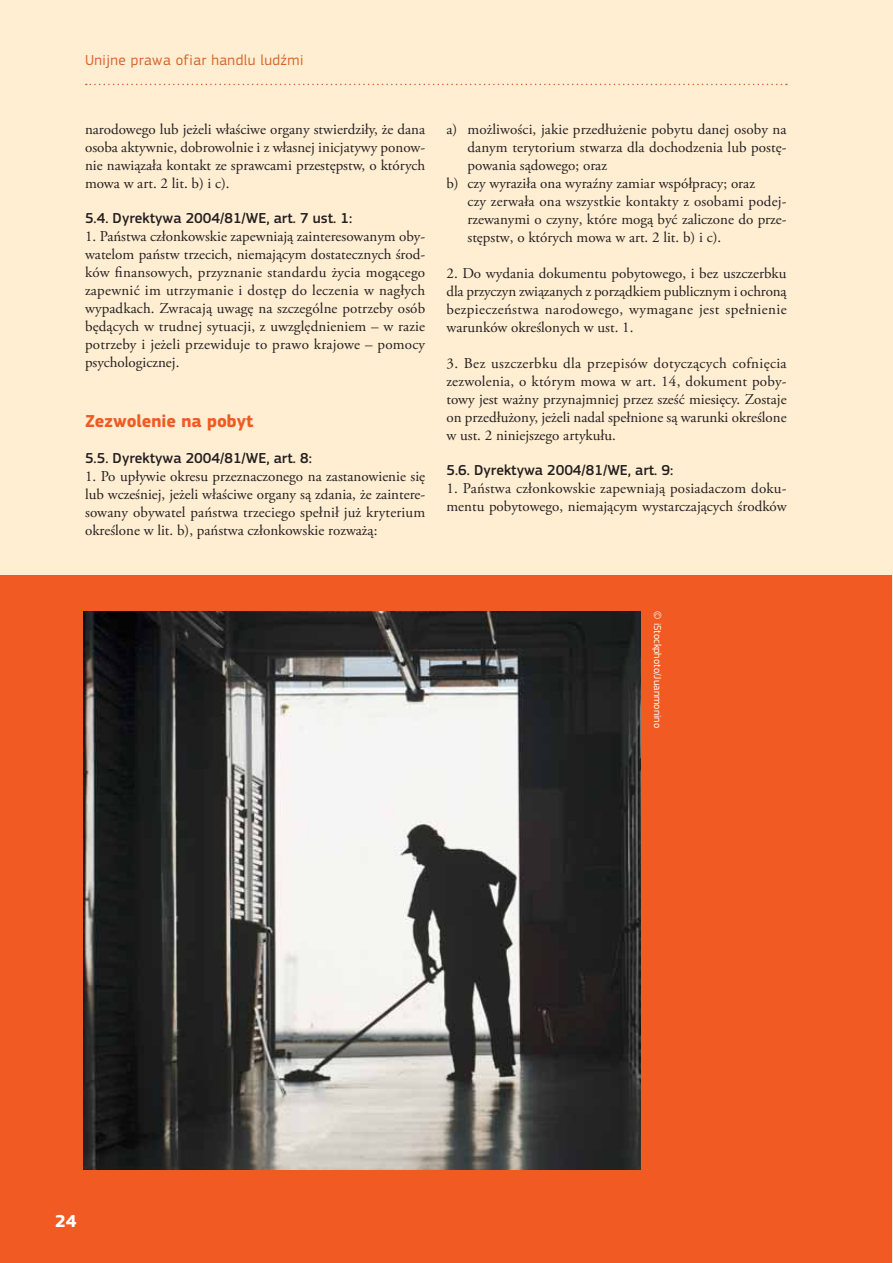
<style>
.page{position:relative;width:893px;height:1263px;background:#fff}
.page>*{position:absolute;margin:0;border:0;box-sizing:border-box;transform-origin:0 0}
.t1{font:700 18px "EC Square Sans Pro";color:#f15a22}
.t2{font:700 18px "EC Square Sans Pro";color:#fff}
.t3{font:15px/18px "Adobe Garamond Pro";color:#231f20;text-align:justify}
.t4{font:500 15px "EC Square Sans Pro";color:#231f20}
.t5{font:15px "EC Square Sans Pro";letter-spacing:.03em;color:#d6642a}
.t6{font:10.5px "EC Square Sans Pro";color:#fff}
</style>
<div class="page">
<div style="left:0;top:0;width:892px;height:1263px;background:#ffeed2"></div>
<svg style="left:86px;top:84px;width:701px;height:1px"></svg>
<div style="left:0;top:575px;width:892px;height:688px;background:#f15a22"></div>
<img style="left:84px;top:611px;width:557px;height:558px">
<p class="t5" style="left:85px;top:54px;width:220px">Unijne prawa ofiar handlu ludźmi</p>
<p class="t3" style="left:85px;top:121px;width:342px">narodowego lub jeżeli właściwe organy stwierdziły, że dana osoba aktywnie, dobrowolnie i z własnej inicjatywy ponow&shy;nie nawiązała kontakt ze sprawcami przestępstw, o których mowa w art. 2 lit. b) i c).</p>
<p class="t4" style="left:85px;top:212px;width:269px">5.4. Dyrektywa 2004/81/WE, art. 7 ust. 1:</p>
<p class="t3" style="left:85px;top:228px;width:342px">1. Państwa członkowskie zapewniają zainteresowanym oby&shy;watelom państw trzecich, niemającym dostatecznych środ&shy;ków finansowych, przyznanie standardu życia mogącego zapewnić im utrzymanie i dostęp do leczenia w nagłych wypadkach. Zwracają uwagę na szczególne potrzeby osób będących w trudnej sytuacji, z uwzględnieniem – w razie potrzeby i jeżeli przewiduje to prawo krajowe – pomocy psychologicznej.</p>
<p class="t1" style="left:85px;top:414px;width:170px">Zezwolenie na pobyt</p>
<p class="t4" style="left:85px;top:453px;width:228px">5.5. Dyrektywa 2004/81/WE, art. 8:</p>
<p class="t3" style="left:85px;top:469px;width:342px">1. Po upływie okresu przeznaczonego na zastanowienie się lub wcześniej, jeżeli właściwe organy są zdania, że zaintere&shy;sowany obywatel państwa trzeciego spełnił już kryterium określone w lit. b), państwa członkowskie rozważą:</p>
<p class="t3" style="left:446px;top:121px;width:342px">a) możliwości, jakie przedłużenie pobytu danej osoby na</p>
<p class="t3" style="left:467px;top:139px;width:321px">danym terytorium stwarza dla dochodzenia lub postę-</p>
<p class="t3" style="left:467px;top:157px;width:141px">powania sądowego; oraz</p>
<p class="t3" style="left:446px;top:175px;width:310px">b) czy wyraziła ona wyraźny zamiar współpracy; oraz</p>
<p class="t3" style="left:467px;top:193px;width:321px">czy zerwała ona wszystkie kontakty z osobami podej-</p>
<p class="t3" style="left:467px;top:211px;width:321px">rzewanymi o czyny, które mogą być zaliczone do prze-</p>
<p class="t3" style="left:467px;top:229px;width:255px">stępstw, o których mowa w art. 2 lit. b) i c).</p>
<p class="t3" style="left:446px;top:265px;width:342px">2. Do wydania dokumentu pobytowego, i bez uszczerbku dla przyczyn związanych z porządkiem publicznym i ochroną bezpieczeństwa narodowego, wymagane jest spełnienie warunków określonych w ust. 1.</p>
<p class="t3" style="left:446px;top:355px;width:342px">3. Bez uszczerbku dla przepisów dotyczących cofnięcia zezwolenia, o którym mowa w art. 14, dokument poby&shy;towy jest ważny przynajmniej przez sześć miesięcy. Zostaje on przedłużony, jeżeli nadal spełnione są warunki określone w ust. 2 niniejszego artykułu.</p>
<p class="t4" style="left:446px;top:464px;width:228px">5.6. Dyrektywa 2004/81/WE, art. 9:</p>
<p class="t3" style="left:446px;top:480px;width:342px">1. Państwa członkowskie zapewniają posiadaczom doku&shy;mentu pobytowego, niemającym wystarczających środków</p>
<p class="t6" style="left:662px;top:611px;width:118px;rotate:90deg">© iStockphoto/Juanmonino</p>
<p class="t2" style="left:55px;top:1215px;width:23px">24</p>
</div>
